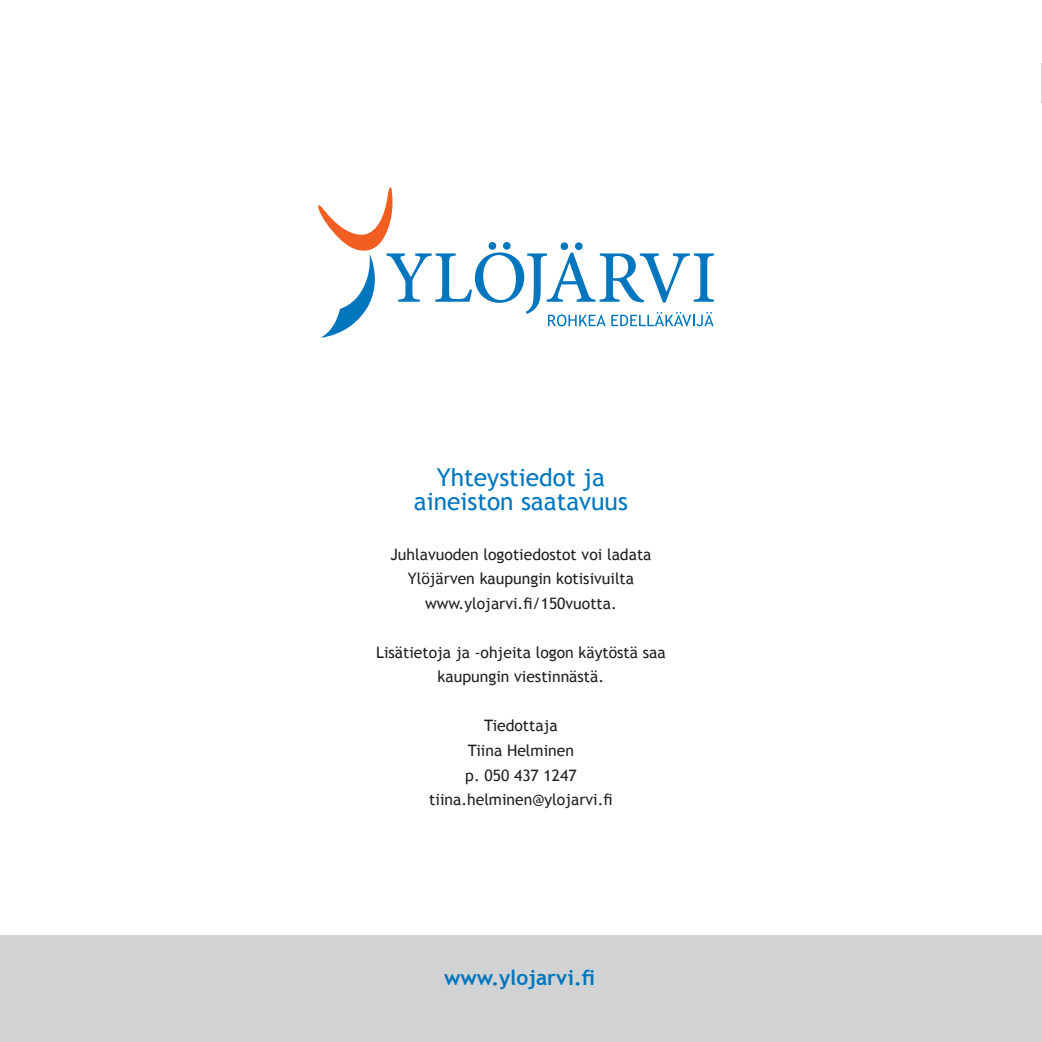
<style>
.page{position:relative;width:1042px;height:1042px;background:#fff}
.page>*{position:absolute;margin:0;border:0;box-sizing:border-box;transform-origin:0 0}
.väliotsikko{font:24.5px "Trebuchet MS";color:#0076be}
.väliotsikko-2{font:700 21px "Trebuchet MS";color:#0076be}
.Leipis{font:15.75px "Trebuchet MS";color:#231f20}
</style>
<div class="page">
<div style="left:0;top:935px;width:1042px;height:107px;background:#d1d2d4"></div>
<svg style="left:318px;top:187px;width:396px;height:151px"></svg>
<p class="väliotsikko" style="left:437px;top:463px;width:170px">Yhteystiedot ja</p>
<p class="väliotsikko" style="left:414px;top:487px;width:215px">aineiston saatavuus</p>
<p class="Leipis" style="left:390px;top:545px;width:263px">Juhlavuoden logotiedostot voi ladata</p>
<p class="Leipis" style="left:408px;top:569px;width:228px">Ylöjärven kaupungin kotisivuilta</p>
<p class="Leipis" style="left:425px;top:594px;width:193px">www.ylojarvi.fi/150vuotta.</p>
<p class="Leipis" style="left:376px;top:643px;width:291px">Lisätietoja ja -ohjeita logon käytöstä saa</p>
<p class="Leipis" style="left:438px;top:667px;width:168px">kaupungin viestinnästä.</p>
<p class="Leipis" style="left:484px;top:716px;width:75px">Tiedottaja</p>
<p class="Leipis" style="left:468px;top:741px;width:107px">Tiina Helminen</p>
<p class="Leipis" style="left:465px;top:765px;width:113px">p. 050 437 1247</p>
<p class="Leipis" style="left:429px;top:790px;width:185px">tiina.helminen@ylojarvi.fi</p>
<p class="väliotsikko-2" style="left:444px;top:965px;width:152px">www.ylojarvi.fi</p>
</div>
